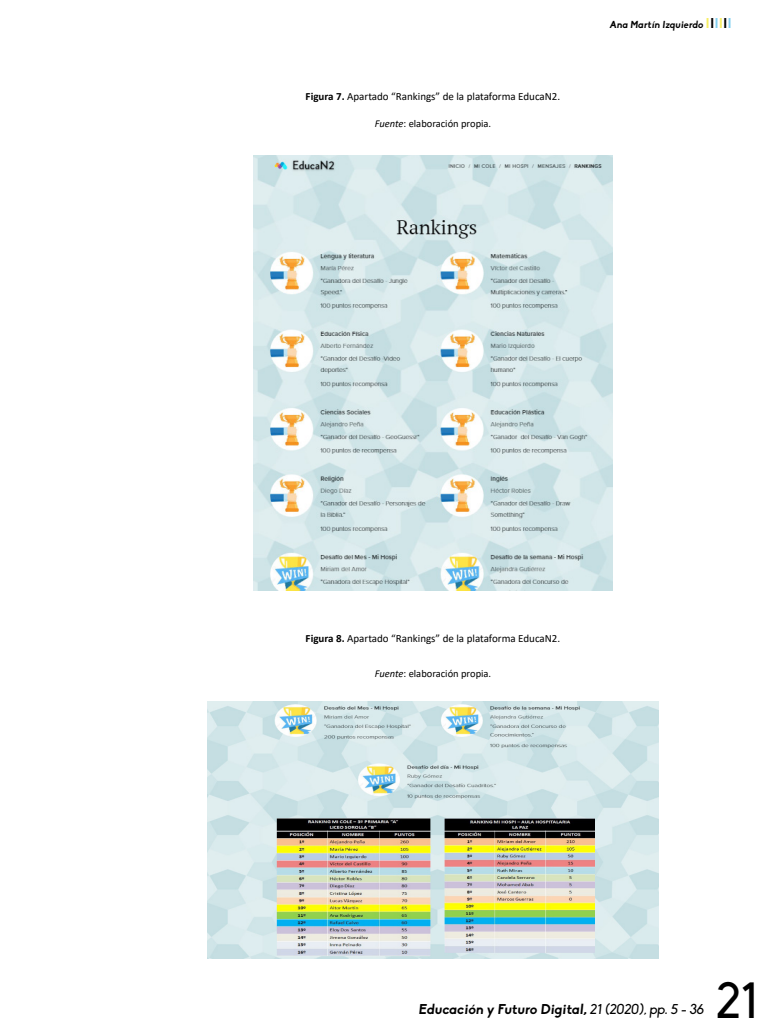
<style>
.page{position:relative;width:768px;height:1024px;background:#fff}
.page>*{position:absolute;margin:0;border:0;box-sizing:border-box;transform-origin:0 0}
.t1{font:50px "Biko";color:#000}
.t2{font:700 14px "Biko";color:#000}
.t3{font:11px "Calibri";color:#000}
.t4{font:10.5px "Calibri";color:#000}
.t5{font:700 10px "Biko";color:#000}
.s1{font-weight:700}
.s2{font-style:italic}
.s3{font-size:14px;color:#f7ee61}
.s4{font-size:14px}
.s5{font-size:14px;color:#83d0f0}
.s6{font-weight:400}
</style>
<div class="page">
<img style="left:254px;top:155px;width:358px;height:435px">
<img style="left:207px;top:702px;width:452px;height:256px">
<p class="t3" style="left:306px;top:89px;width:256px"><span class="s1">Figura 7.</span> Apartado “Rankings” de la plataforma EducaN2.</p>
<p class="t4" style="left:375px;top:117px;width:118px"><span class="s2">Fuente</span>: elaboración propia.</p>
<p class="t5" style="left:610px;top:19px;width:124px">Ana Martín Izquierdo <span class="s3">I</span><span class="s4">I</span><span class="s5">I</span><span class="s3">I</span><span class="s4">I</span><span class="s5">I</span></p>
<p class="t3" style="left:306px;top:630px;width:256px"><span class="s1">Figura 8.</span> Apartado “Rankings” de la plataforma EducaN2.</p>
<p class="t4" style="left:375px;top:666px;width:118px"><span class="s2">Fuente</span>: elaboración propia.</p>
<p class="t2" style="left:418px;top:1000px;width:289px">Educación y Futuro Digital, <span class="s6">21 (2020), pp. 5 - 36</span></p>
<p class="t1" style="left:716px;top:973px;width:43px">21</p>
</div>
